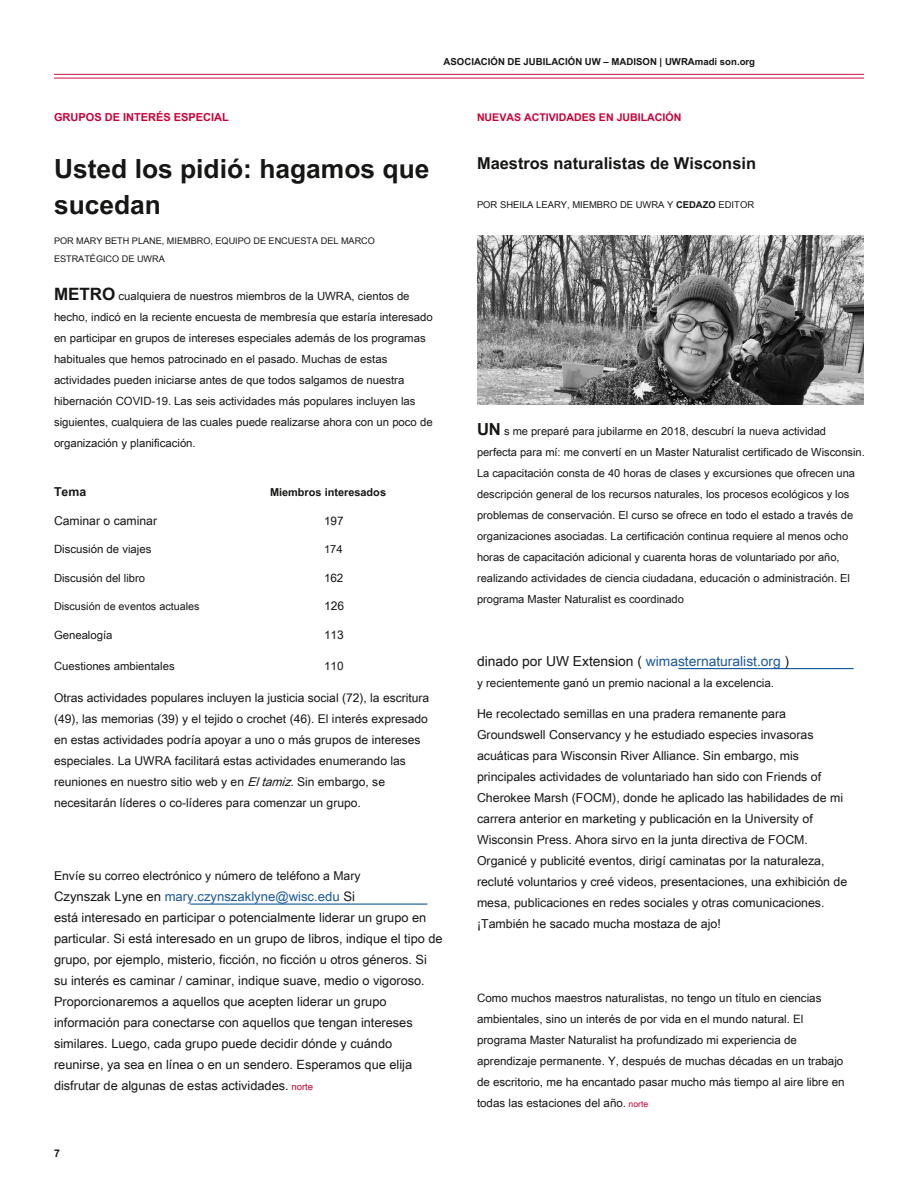
<style>
.page{position:relative;width:918px;height:1188px;background:#fff}
.page>*{position:absolute;margin:0;border:0;box-sizing:border-box;transform-origin:0 0}
.t1{font:700 26.4px/36px "Arial Unicode MS";color:#171615}
.t2{font:700 16.35px "Arial Unicode MS";color:#171615}
.t3{font:13.8px "Arial Unicode MS";color:#171615}
.t4{font:13.05px "Arial Unicode MS";color:#1d589b}
.t5{font:12.75px/21px "Arial Unicode MS";color:#171615}
.t6{font:12.3px/21px "Arial Unicode MS";color:#171615}
.t7{font:700 12.3px "Arial Unicode MS";color:#171615}
.t8{font:12.15px/21px "Arial Unicode MS";color:#171615}
.t9{font:12px "Arial Unicode MS";color:#171615}
.t10{font:11.7px "Arial Unicode MS";color:#171615}
.t11{font:11.55px/21px "Arial Unicode MS";color:#171615}
.t12{font:11.4px/21px "Arial Unicode MS";color:#171615}
.t13{font:11.25px "Arial Unicode MS";color:#171615}
.t14{font:11.1px/21px "Arial Unicode MS";color:#171615}
.t15{font:700 10.95px "Arial Unicode MS";color:#ca0036}
.t16{font:700 10.95px "Arial Unicode MS";color:#171615}
.t17{font:10.8px "Arial Unicode MS";color:#171615}
.t18{font:700 10.65px "Arial Unicode MS";color:#ca0036}
.t19{font:700 10.65px "Arial Unicode MS";color:#171615}
.t20{font:700 9.6px "Arial Unicode MS";color:#171615}
.t21{font:9.45px "Arial Unicode MS";color:#171615}
.t22{font:9.15px/18px "Arial Unicode MS";color:#171615}
.s1{font-weight:700}
.s2{font-weight:700;font-size:16.95px}
.s3{font-weight:700;font-size:16.65px}
.s4{color:#1d589b}
.s5{font-style:italic}
.s6{color:#171615}
.s7{font-size:9.6px;color:#ca0036}
.s8{font-size:8.7px;color:#ca0036}
</style>
<div class="page">
<hr style="left:54px;top:74px;width:810px;height:1px;background:#cd1141">
<hr style="left:54px;top:78px;width:810px;height:1px;background:#cd1141">
<hr style="left:190px;top:904px;width:237px;height:1px;background:#175d9e">
<img style="left:477px;top:235px;width:387px;height:170px">
<hr style="left:678px;top:668px;width:176px;height:1px;background:#175d9e">
<p class="t20" style="left:444px;top:55px;width:313px">ASOCIACIÓN DE JUBILACIÓN UW – MADISON | UWRAmadi son.org</p>
<p class="t15" style="left:54px;top:110px;width:176px">GRUPOS DE INTERÉS ESPECIAL</p>
<p class="t18" style="left:477px;top:110px;width:206px">NUEVAS ACTIVIDADES EN JUBILACIÓN</p>
<h1 class="t1" style="left:54px;top:150px;width:377px">Usted los pidió: hagamos que sucedan</h1>
<h2 class="t2" style="left:477px;top:152px;width:281px">Maestros naturalistas de Wisconsin</h2>
<p class="t21" style="left:477px;top:198px;width:279px">POR SHEILA LEARY, MIEMBRO DE UWRA Y <span class="s1">CEDAZO</span> EDITOR</p>
<p class="t22" style="left:54px;top:232px;width:322px">POR MARY BETH PLANE, MIEMBRO, EQUIPO DE ENCUESTA DEL MARCO<br>ESTRATÉGICO DE UWRA</p>
<p class="t12" style="left:54px;top:285px;width:380px"><span class="s2">METRO</span> cualquiera de nuestros miembros de la UWRA, cientos de hecho, indicó en la reciente encuesta de membresía que estaría interesado en participar en grupos de intereses especiales además de los programas habituales que hemos patrocinado en el pasado. Muchas de estas actividades pueden iniciarse antes de que todos salgamos de nuestra hibernación COVID-19. Las seis actividades más populares incluyen las siguientes, cualquiera de las cuales puede realizarse ahora con un poco de organización y planificación.</p>
<p class="t14" style="left:477px;top:420px;width:389px"><span class="s3">UN</span> s me preparé para jubilarme en 2018, descubrí la nueva actividad perfecta para mí: me convertí en un Master Naturalist certificado de Wisconsin.<br>La capacitación consta de 40 horas de clases y excursiones que ofrecen una descripción general de los recursos naturales, los procesos ecológicos y los problemas de conservación. El curso se ofrece en todo el estado a través de organizaciones asociadas. La certificación continua requiere al menos ocho horas de capacitación adicional y cuarenta horas de voluntariado por año, realizando actividades de ciencia ciudadana, educación o administración. El programa Master Naturalist es coordinado</p>
<p class="t7" style="left:54px;top:483px;width:34px">Tema</p>
<p class="t8" style="left:54px;top:510px;width:105px">Caminar o caminar</p>
<p class="t12" style="left:54px;top:538px;width:99px">Discusión de viajes</p>
<p class="t13" style="left:54px;top:570px;width:93px">Discusión del libro</p>
<p class="t17" style="left:54px;top:599px;width:147px">Discusión de eventos actuales</p>
<p class="t13" style="left:54px;top:627px;width:60px">Genealogía</p>
<p class="t13" style="left:54px;top:658px;width:122px">Cuestiones ambientales</p>
<p class="t16" style="left:270px;top:485px;width:118px">Miembros interesados</p>
<p class="t10" style="left:324px;top:512px;width:21px">197</p>
<p class="t14" style="left:324px;top:538px;width:20px">174</p>
<p class="t10" style="left:324px;top:569px;width:21px">162</p>
<p class="t9" style="left:324px;top:598px;width:22px">126</p>
<p class="t9" style="left:324px;top:626px;width:21px">113</p>
<p class="t10" style="left:324px;top:658px;width:21px">110</p>
<p class="t3" style="left:477px;top:651px;width:314px">dinado por UW Extension ( <span class="s4">wimasternaturalist.org</span> )</p>
<p class="t10" style="left:477px;top:674px;width:299px">y recientemente ganó un premio nacional a la excelencia.</p>
<p class="t6" style="left:477px;top:703px;width:372px">He recolectado semillas en una pradera remanente para Groundswell Conservancy y he estudiado especies invasoras acuáticas para Wisconsin River Alliance. Sin embargo, mis principales actividades de voluntariado han sido con Friends of Cherokee Marsh (FOCM), donde he aplicado las habilidades de mi carrera anterior en marketing y publicación en la University of Wisconsin Press. Ahora sirvo en la junta directiva de FOCM.<br>Organicé y publicité eventos, dirigí caminatas por la naturaleza, recluté voluntarios y creé videos, presentaciones, una exhibición de mesa, publicaciones en redes sociales y otras comunicaciones. ¡También he sacado mucha mostaza de ajo!</p>
<p class="t8" style="left:54px;top:687px;width:377px">Otras actividades populares incluyen la justicia social (72), la escritura (49), las memorias (39) y el tejido o crochet (46). El interés expresado en estas actividades podría apoyar a uno o más grupos de intereses especiales. La UWRA facilitará estas actividades enumerando las reuniones en nuestro sitio web y en <span class="s5">Eltamiz.</span>Sin embargo, se necesitarán líderes o co-líderes para comenzar un grupo.</p>
<p class="t8" style="left:54px;top:865px;width:308px">Envíe su correo electrónico y número de teléfono a Mary</p>
<p class="t4" style="left:54px;top:887px;width:302px"><span class="s6">Czynszak Lyne en</span> mary.czynszaklyne@wisc.edu <span class="s6">Si</span></p>
<p class="t5" style="left:54px;top:907px;width:390px">está interesado en participar o potencialmente liderar un grupo en particular. Si está interesado en un grupo de libros, indique el tipo de grupo, por ejemplo, misterio, ficción, no ficción u otros géneros. Si su interés es caminar / caminar, indique suave, medio o vigoroso.<br>Proporcionaremos a aquellos que acepten liderar un grupo información para conectarse con aquellos que tengan intereses similares. Luego, cada grupo puede decidir dónde y cuándo reunirse, ya sea en línea o en un sendero. Esperamos que elija disfrutar de algunas de estas actividades. <span class="s7">norte</span></p>
<p class="t11" style="left:477px;top:987px;width:369px">Como muchos maestros naturalistas, no tengo un título en ciencias ambientales, sino un interés de por vida en el mundo natural. El programa Master Naturalist ha profundizado mi experiencia de aprendizaje permanente. Y, después de muchas décadas en un trabajo de escritorio, me ha encantado pasar mucho más tiempo al aire libre en todas las estaciones del año. <span class="s8">norte</span></p>
<p class="t19" style="left:54px;top:1145px;width:7px">7</p>
</div>
